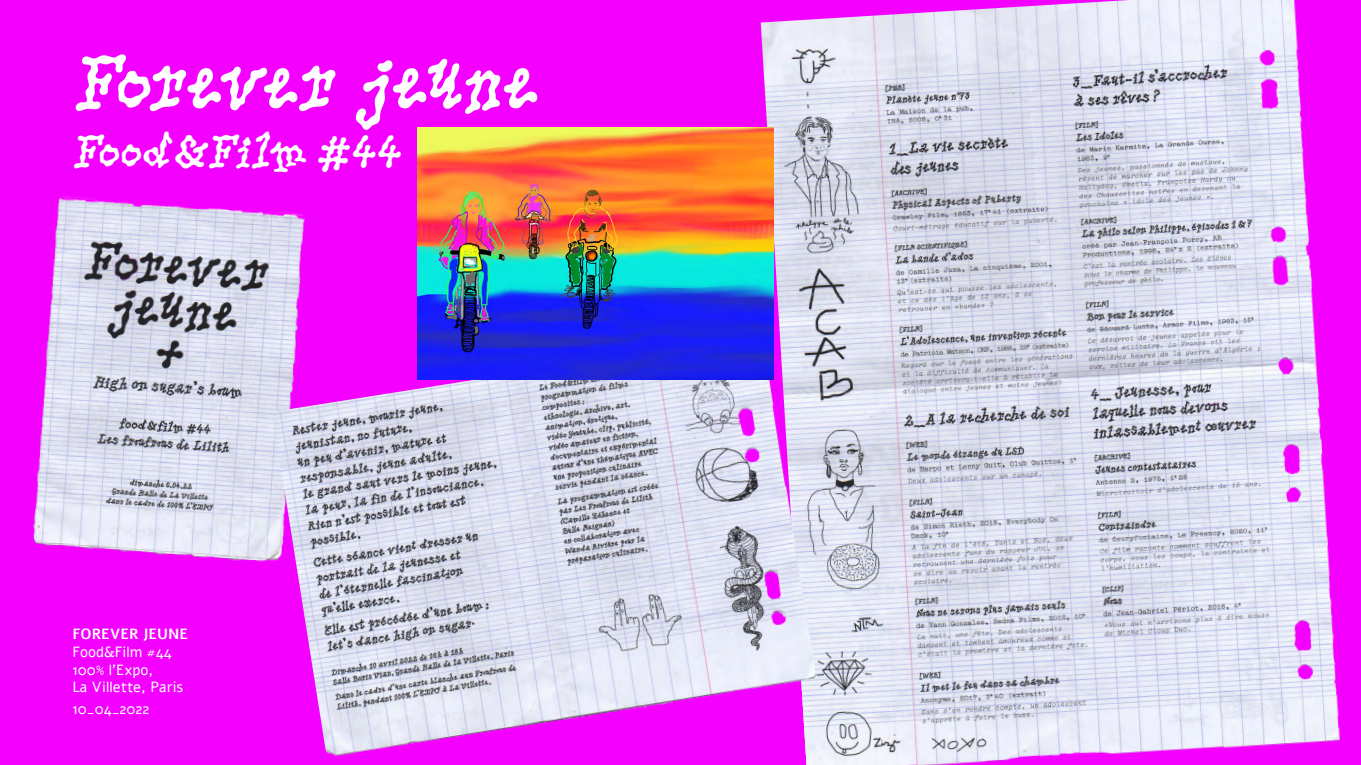
<style>
.page{position:relative;width:1361px;height:765px;background:#fff}
.page>*{position:absolute;margin:0;border:0;box-sizing:border-box;transform-origin:0 0}
.t1{font:81px "Pic Nic";letter-spacing:-.065em;color:#fff}
.t2{font:48.6px "Pic Nic";letter-spacing:-.055em;color:#fff}
.t3{font:14.77px/17.7px "Alef";color:#fff}
.t4{font:700 14.77px "Alef";color:#fff}
</style>
<div class="page">
<div style="left:0;top:0;width:1360px;height:765px;background:#f400ff"></div>
<img style="left:33px;top:196px;width:272px;height:366px">
<img style="left:760px;top:0;width:580px;height:765px">
<img style="left:272px;top:331px;width:564px;height:431px">
<img style="left:417px;top:127px;width:356px;height:253px">
<h1 class="t1" style="left:72px;top:25px;width:470px">Forever jeune</h1>
<h2 class="t2" style="left:72px;top:117px;width:331px">Food&amp;Film #44</h2>
<p class="t4" style="left:72px;top:625px;width:117px">FOREVER JEUNE</p>
<p class="t3" style="left:72px;top:643px;width:112px">Food&amp;Film #44<br>100% l’Expo,<br>La Villette, Paris</p>
<p class="t3" style="left:72px;top:700px;width:78px">10_04_2022</p>
</div>
